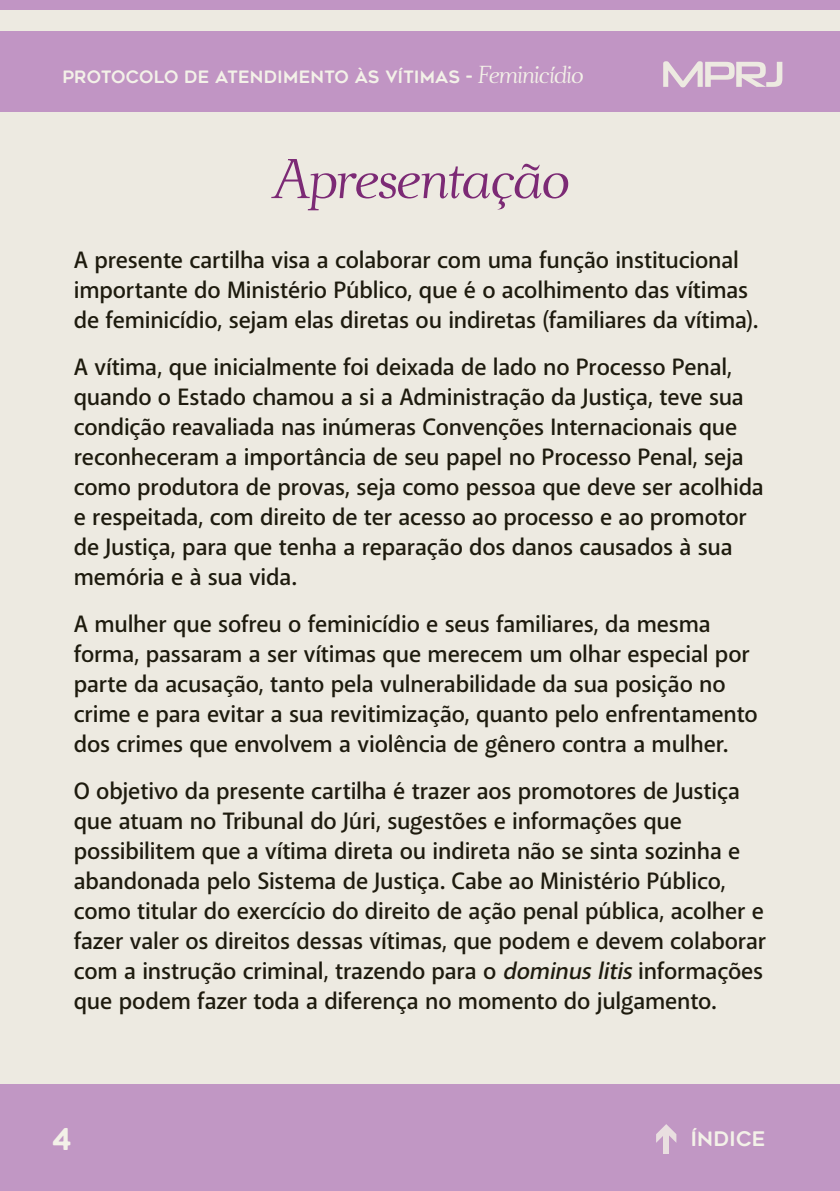
<style>
.page{position:relative;width:840px;height:1191px;background:#fff}
.page>*{position:absolute;margin:0;border:0;box-sizing:border-box;transform-origin:0 0}
.t1{font:italic 50px "Ahellya";letter-spacing:-.005em;color:#7c2a75}
.t2{font:30px "Geometos Rounded";color:#f3f1e8}
.t3{font:600 24px/30px "Akagi Pro";letter-spacing:-.01em;color:#1e1b0e}
.t4{font:20px "Geometos Rounded";letter-spacing:.005em;color:#f3f1e8}
.t5{font:17px "Geometos Rounded";letter-spacing:.01em;color:#f3f1e8}
.s1{font-family:"Ahellya";font-style:italic;font-size:22px}
.s2{font-style:italic}
</style>
<div class="page">
<div style="left:0;top:0;width:839px;height:1191px;background:#edeae1"></div>
<div style="left:0;top:31px;width:839px;height:80px;background:#c195c4"></div>
<div style="left:0;top:0;width:839px;height:9px;background:#c195c4"></div>
<div style="left:0;top:1084px;width:839px;height:107px;background:#c197c4"></div>
<svg style="left:663px;top:61px;width:119px;height:26px"></svg>
<div style="left:663px;top:1130px;width:6px;height:23px;background:#e9dfe0"></div>
<svg style="left:656px;top:1124px;width:20px;height:18px"></svg>
<p class="t5" style="left:62px;top:67px;width:522px">PROTOCOLO DE ATENDIMENTO ÀS VÍTIMAS - <span class="s1">Feminicídio</span></p>
<h1 class="t1" style="left:271px;top:147px;width:299px">Apresentação</h1>
<p class="t3" style="left:74px;top:245px;width:685px">A presente cartilha visa a colaborar com uma função institucional importante do Ministério Público, que é o acolhimento das vítimas de feminicídio, sejam elas diretas ou indiretas (familiares da vítima).</p>
<p class="t3" style="left:74px;top:352px;width:691px">A vítima, que inicialmente foi deixada de lado no Processo Penal, quando o Estado chamou a si a Administração da Justiça, teve sua condição reavaliada nas inúmeras Convenções Internacionais que reconheceram a importância de seu papel no Processo Penal, seja como produtora de provas, seja como pessoa que deve ser acolhida e respeitada, com direito de ter acesso ao processo e ao promotor de Justiça, para que tenha a reparação dos danos causados à sua memória e à sua vida.</p>
<p class="t3" style="left:74px;top:609px;width:685px">A mulher que sofreu o feminicídio e seus familiares, da mesma forma, passaram a ser vítimas que merecem um olhar especial por parte da acusação, tanto pela vulnerabilidade da sua posição no crime e para evitar a sua revitimização, quanto pelo enfrentamento dos crimes que envolvem a violência de gênero contra a mulher.</p>
<p class="t3" style="left:74px;top:776px;width:693px">O objetivo da presente cartilha é trazer aos promotores de Justiça que atuam no Tribunal do Júri, sugestões e informações que possibilitem que a vítima direta ou indireta não se sinta sozinha e abandonada pelo Sistema de Justiça. Cabe ao Ministério Público, como titular do exercício do direito de ação penal pública, acolher e fazer valer os direitos dessas vítimas, que podem e devem colaborar com a instrução criminal, trazendo para o <span class="s2">dominus litis</span> informações que podem fazer toda a diferença no momento do julgamento.</p>
<p class="t2" style="left:52px;top:1122px;width:22px">4</p>
<p class="t4" style="left:690px;top:1127px;width:77px">ÍNDICE</p>
</div>
